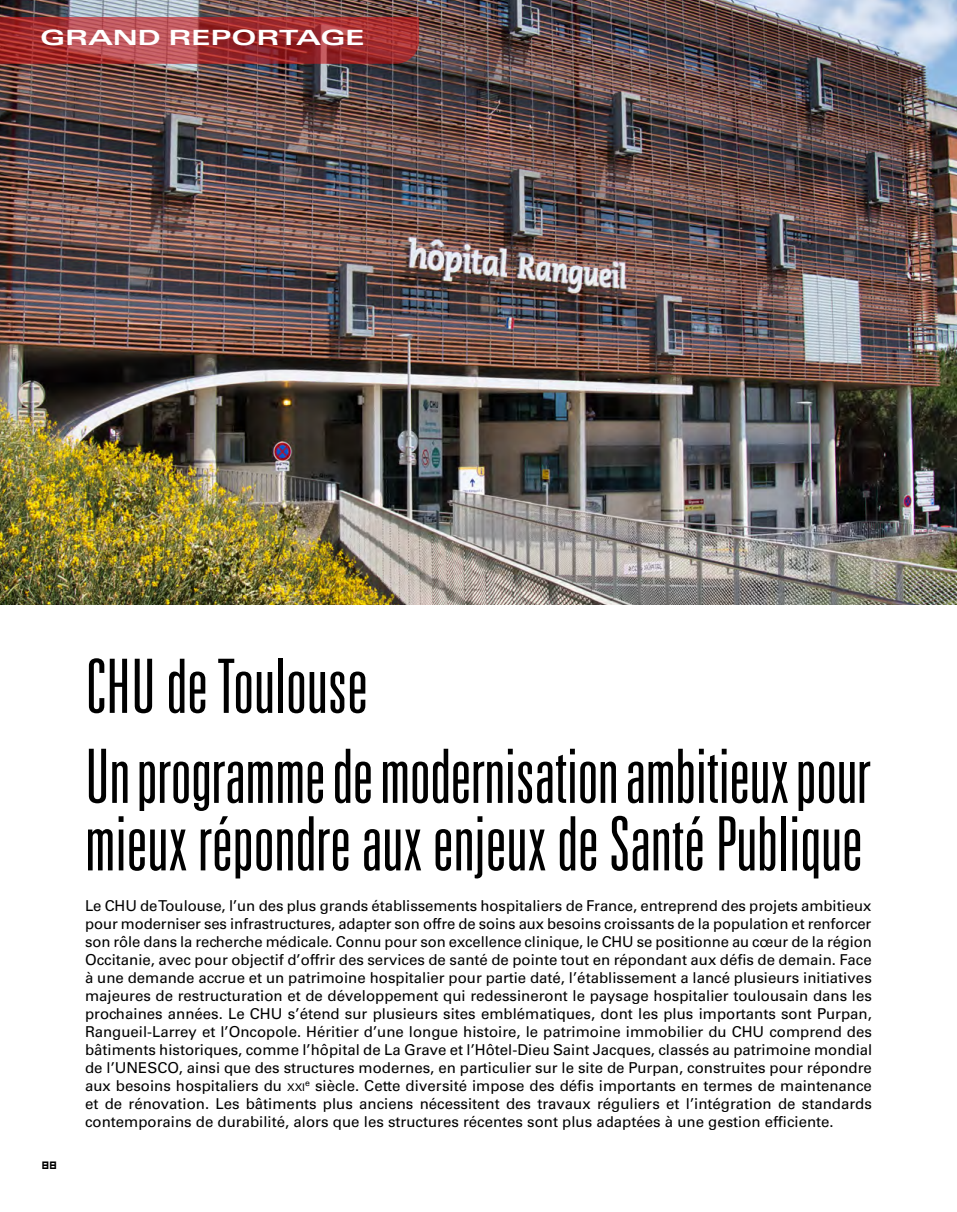
<style>
.page{position:relative;width:957px;height:1212px;background:#fff}
.page>*{position:absolute;margin:0;border:0;box-sizing:border-box;transform-origin:0 0}
._01_Titre_Reportage{font:300 ultra-condensed 75px/67.5px "Univers LT Std";color:#000}
.t1{font:700 expanded 21px "Univers LT Std";letter-spacing:-.005em;color:#fff;scale:1.24 1}
._02_Chapo_Reportage{font:15px/18px "Univers LT Std";color:#000;text-align:justify}
.t2{font:12px "Hooge 0555";color:#000}
.s1{font-size:10.5px}
</style>
<div class="page">
<img style="left:0;top:0;width:957px;height:605px">
<svg style="left:0;top:17px;width:419px;height:47px;background:#a7383b"></svg>
<h2 class="t1" style="left:40px;top:26px;width:263px">GRAND REPORTAGE</h2>
<p class="t2" style="left:43px;top:1157px;width:16px">88</p>
<p class="_01_Titre_Reportage" style="left:85px;top:652px;width:284px">CHU de Toulouse</p>
<p class="_01_Titre_Reportage" style="left:85px;top:742px;width:788px">Un programme de modernisation ambitieux pour mieux répondre aux enjeux de Santé Publique</p>
<p class="_02_Chapo_Reportage" style="left:85px;top:897px;width:789px">Le CHU de Toulouse, l’un des plus grands établissements hospitaliers de France, entreprend des projets ambitieux pour moderniser ses infrastructures, adapter son offre de soins aux besoins croissants de la population et renforcer son rôle dans la recherche médicale. Connu pour son excellence clinique, le CHU se positionne au cœur de la région Occitanie, avec pour objectif d’offrir des services de santé de pointe tout en répondant aux défis de demain. Face à une demande accrue et un patrimoine hospitalier pour partie daté, l’établissement a lancé plusieurs initiatives majeures de restructuration et de développement qui redessineront le paysage hospitalier toulousain dans les prochaines années. Le CHU s’étend sur plusieurs sites emblématiques, dont les plus importants sont Purpan, Rangueil-Larrey et l’Oncopole. Héritier d’une longue histoire, le patrimoine immobilier du CHU comprend des bâtiments historiques, comme l’hôpital de La Grave et l’Hôtel-Dieu Saint Jacques, classés au patrimoine mondial de l’UNESCO, ainsi que des structures modernes, en particulier sur le site de Purpan, construites pour répondre aux besoins hospitaliers du <span class="s1">xxi</span><sup>e</sup> siècle. Cette diversité impose des défis importants en termes de maintenance et de rénovation. Les bâtiments plus anciens nécessitent des travaux réguliers et l’intégration de standards contemporains de durabilité, alors que les structures récentes sont plus adaptées à une gestion efficiente.</p>
</div>
